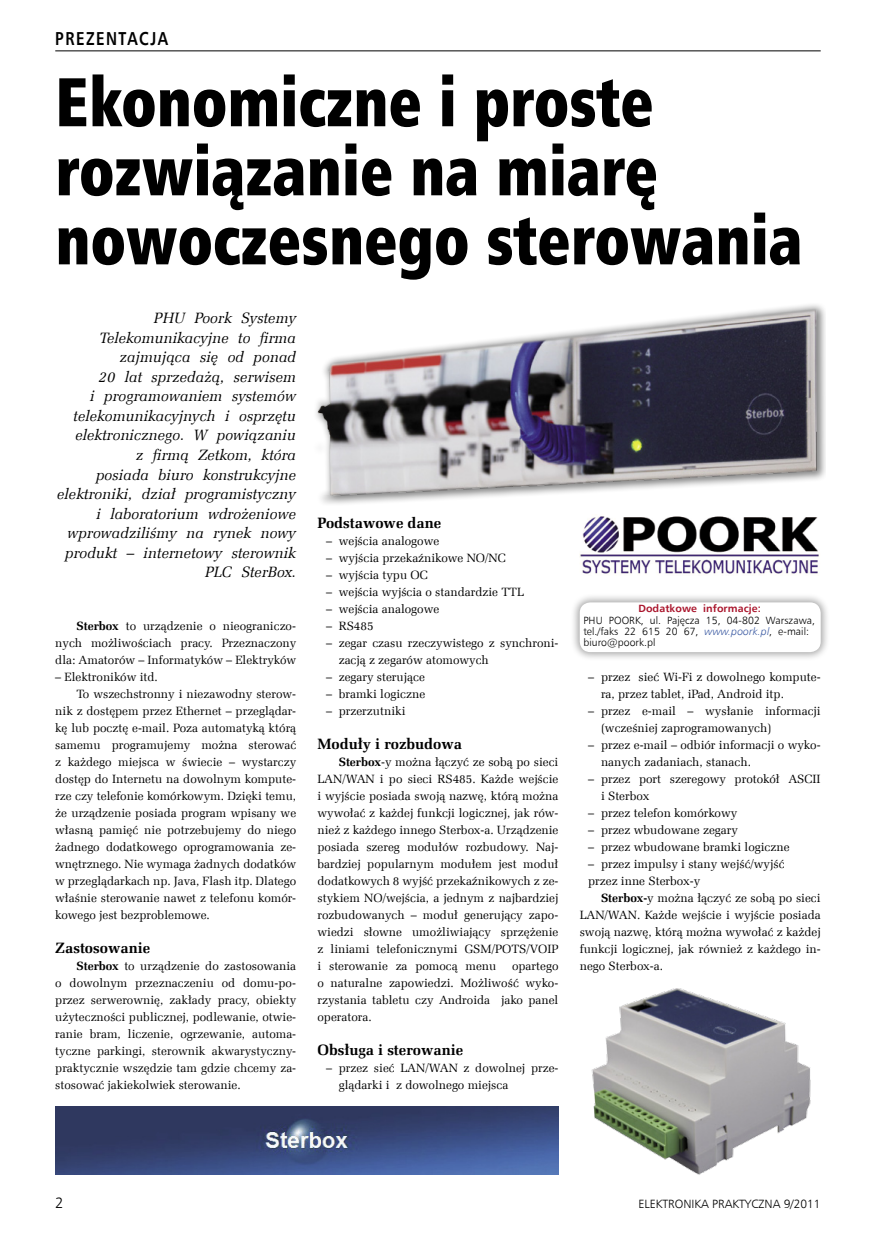
<style>
.page{position:relative;width:893px;height:1234px;background:#fff}
.page>*{position:absolute;margin:0;border:0;box-sizing:border-box;transform-origin:0 0}
._9_Tytul{font:69px/69px "Humnst 777 X Blk Cn EU";color:#000;scale:.9 1}
.t1{font:700 18.75px "Humnst 777 EU";letter-spacing:.1em;color:#000;scale:.8 1}
._2_Lead{font:italic 15px/19.5px "Zapf Ellipt EU";letter-spacing:.005em;color:#000;text-align:right}
._3_Srodtytul{font:700 15px "Zapf Ellipt EU";color:#000}
.t2{font:15px "Humnst 777 Lt EU";color:#000}
._1_Body{font:12px/17px "Zapf Ellipt EU";color:#000;text-align:justify}
.t3{font:12px "Humnst 777 Lt EU";color:#000}
.tabela{font:10.5px/11.2px "Humnst 777 Lt EU";letter-spacing:.005em;color:#000}
.tabela-2{font:700 10.5px "Humnst 777 EU";letter-spacing:.005em;color:#a9132a}
.s1{font-weight:700}
.s2{font-style:italic;color:#3c5ba3}
</style>
<div class="page">
<hr style="left:55px;top:51px;width:766px;height:1px;background:#000">
<div style="left:569px;top:591px;width:260px;height:69px;background:#000;opacity:.35"></div>
<div style="left:580px;top:602px;width:241px;height:50px;background:#fff;border-radius:11px"></div>
<div style="left:310px;top:300px;width:516px;height:205px;background:#000;opacity:.5"></div>
<img style="left:317px;top:306px;width:504px;height:191px">
<img style="left:55px;top:1106px;width:503px;height:68px">
<img style="left:591px;top:988px;width:220px;height:187px">
<img style="left:580px;top:516px;width:239px;height:59px">
<p class="t1" style="left:55px;top:27px;width:142px">PREZENTACJA</p>
<p class="_9_Tytul" style="left:55px;top:68px;width:832px">Ekonomiczne i proste rozwiązanie na miarę nowoczesnego sterowania</p>
<p class="_2_Lead" style="left:57px;top:309px;width:240px">PHU Poork Systemy<br>Telekomunikacyjne to firma zajmująca się od ponad<br>20 lat sprzedażą, serwisem<br>i programowaniem systemów telekomunikacyjnych i osprzętu elektronicznego. W powiązaniu<br>z firmą Zetkom, która<br>posiada biuro konstrukcyjne elektroniki, dział programistyczny i laboratorium wdrożeniowe wprowadziliśmy na rynek nowy produkt – internetowy sterownik<br>PLC SterBox.</p>
<p class="_3_Srodtytul" style="left:317px;top:513px;width:125px">Podstawowe dane</p>
<p class="_1_Body" style="left:326px;top:532px;width:115px">– wejścia analogowe</p>
<p class="_1_Body" style="left:326px;top:549px;width:181px">– wyjścia przekaźnikowe NO/NC</p>
<p class="_1_Body" style="left:326px;top:566px;width:103px">– wyjścia typu OC</p>
<p class="_1_Body" style="left:326px;top:583px;width:200px">– wejścia wyjścia o standardzie TTL</p>
<p class="_1_Body" style="left:326px;top:600px;width:115px">– wejścia analogowe</p>
<p class="_1_Body" style="left:326px;top:617px;width:49px">– RS485</p>
<p class="_1_Body" style="left:339px;top:634px;width:221px;text-indent:-13px">– zegar czasu rzeczywistego z synchroni&shy;zacją z zegarów atomowych</p>
<p class="_1_Body" style="left:326px;top:668px;width:100px">– zegary sterujące</p>
<p class="_1_Body" style="left:326px;top:685px;width:101px">– bramki logiczne</p>
<p class="_1_Body" style="left:326px;top:702px;width:81px">– przerzutniki</p>
<p class="_3_Srodtytul" style="left:317px;top:734px;width:146px">Moduły i rozbudowa</p>
<p class="_1_Body" style="left:317px;top:753px;width:242px;text-indent:21px"><span class="s1">Sterbox</span>-y można łączyć ze sobą po sieci LAN/WAN i po sieci RS485. Każde wejście i wyjście posiada swoją nazwę, którą można wywołać z każdej funkcji logicznej, jak rów&shy;nież z każdego innego Sterbox-a. Urządzenie posiada szereg modułów rozbudowy. Naj&shy;bardziej popularnym modułem jest moduł dodatkowych 8 wyjść przekaźnikowych z ze&shy;stykiem NO/wejścia, a jednym z najbardziej rozbudowanych – moduł generujący zapo&shy;wiedzi słowne umożliwiający sprzężenie z liniami telefonicznymi GSM/POTS/VOIP i sterowanie za pomocą menu</p>
<p class="tabela-2" style="left:638px;top:602px;width:124px">Dodatkowe informacje:</p>
<p class="tabela" style="left:583px;top:614px;width:233px">PHU POORK, ul. Pajęcza 15, 04-802 Warszawa, tel./faks 22 615 20 67, <span class="s2">www.poork.pl</span>, e-mail: biuro@poork.pl</p>
<p class="_1_Body" style="left:55px;top:617px;width:242px;text-indent:21px"><span class="s1">Sterbox</span> to urządzenie o nieograniczo&shy;nych możliwościach pracy. Przeznaczony dla: Amatorów – Informatyków – Elektryków</p>
<p class="_1_Body" style="left:55px;top:668px;width:104px">– Elektroników itd.</p>
<p class="_1_Body" style="left:55px;top:685px;width:242px;text-indent:21px">To wszechstronny i niezawodny sterow&shy;nik z dostępem przez Ethernet – przeglądar&shy;kę lub pocztę e-mail. Poza automatyką którą samemu programujemy można sterować z każdego miejsca w świecie – wystarczy dostęp do Internetu na dowolnym kompute&shy;rze czy telefonie komórkowym. Dzięki temu, że urządzenie posiada program wpisany we własną pamięć nie potrzebujemy do niego żadnego dodatkowego oprogramowania ze&shy;wnętrznego. Nie wymaga żadnych dodatków w przeglądarkach np. Java, Flash itp. Dlatego właśnie sterowanie nawet z telefonu komór&shy;kowego jest bezproblemowe.</p>
<p class="_3_Srodtytul" style="left:55px;top:938px;width:96px">Zastosowanie</p>
<p class="_1_Body" style="left:55px;top:957px;width:242px;text-indent:21px"><span class="s1">Sterbox</span> to urządzenie do zastosowania o dowolnym przeznaczeniu od domu-po&shy;przez serwerownię, zakłady pracy, obiekty użyteczności publicznej, podlewanie, otwie&shy;ranie bram, liczenie, ogrzewanie, automa&shy;tyczne parkingi, sterownik akwarystyczny&shy;praktycznie wszędzie tam gdzie chcemy za&shy;stosować jakiekolwiek sterowanie.</p>
<p class="_1_Body" style="left:601px;top:668px;width:221px;text-indent:-13px">– przez sieć Wi-Fi z dowolnego kompute&shy;ra, przez tablet, iPad, Android itp.</p>
<p class="_1_Body" style="left:601px;top:702px;width:221px;text-indent:-13px">– przez e-mail – wysłanie informacji (wcześniej zaprogramowanych)</p>
<p class="_1_Body" style="left:601px;top:736px;width:221px;text-indent:-13px">– przez e-mail – odbiór informacji o wyko&shy;nanych zadaniach, stanach.</p>
<p class="_1_Body" style="left:601px;top:770px;width:221px;text-indent:-13px">– przez port szeregowy protokół ASCII i Sterbox</p>
<p class="_1_Body" style="left:588px;top:804px;width:151px">– przez telefon komórkowy</p>
<p class="_1_Body" style="left:588px;top:821px;width:151px">– przez wbudowane zegary</p>
<p class="_1_Body" style="left:588px;top:838px;width:203px">– przez wbudowane bramki logiczne</p>
<p class="_1_Body" style="left:588px;top:855px;width:198px">– przez impulsy i stany wejść/wyjść</p>
<p class="_1_Body" style="left:588px;top:872px;width:113px">przez inne Sterbox-y</p>
<p class="_1_Body" style="left:580px;top:889px;width:242px;text-indent:21px"><span class="s1">Sterbox-</span>y można łączyć ze sobą po sieci LAN/WAN. Każde wejście i wyjście posiada swoją nazwę, którą można wywołać z każdej funkcji logicznej, jak również z każdego in&shy;nego Sterbox-a.</p>
<p class="_1_Body" style="left:317px;top:957px;width:242px;text-indent:195px">opartego o naturalne zapowiedzi. Możliwość wyko&shy;rzystania tabletu czy Androida jako panel operatora.</p>
<p class="_3_Srodtytul" style="left:317px;top:1040px;width:147px">Obsługa i sterowanie</p>
<p class="_1_Body" style="left:339px;top:1059px;width:221px;text-indent:-13px">– przez sieć LAN/WAN z dowolnej prze&shy;glądarki i z dowolnego miejsca</p>
<p class="t2" style="left:55px;top:1193px;width:10px">2</p>
<p class="t3" style="left:638px;top:1196px;width:184px">ELEKTRONIKA PRAKTYCZNA 9/2011</p>
</div>
